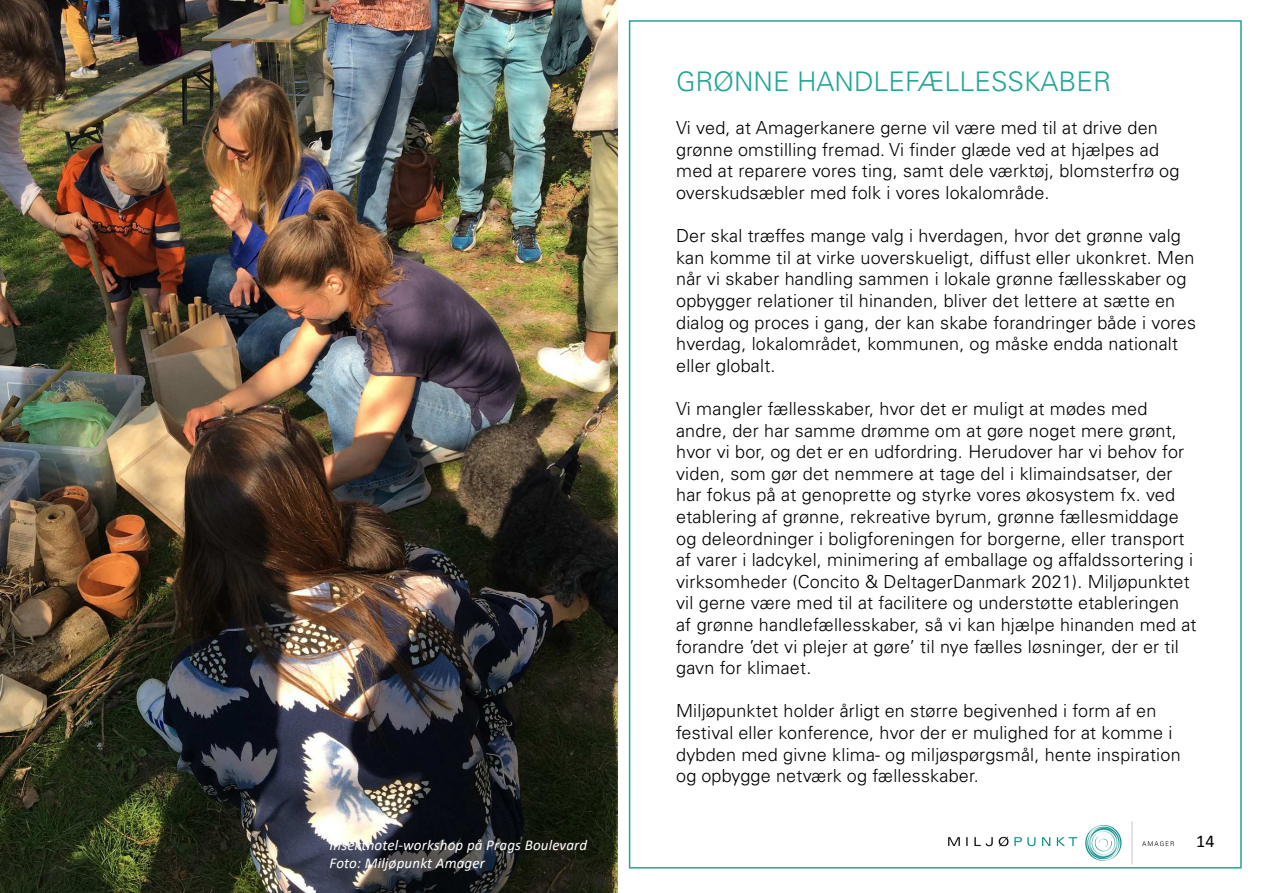
<style>
.page{position:relative;width:1263px;height:893px;background:#fff}
.page>*{position:absolute;margin:0;border:0;box-sizing:border-box;transform-origin:0 0}
.t1{font:300 27px "Univers LT Pro 45";color:#22a594}
.t2{font:300 18px/21.6px "Univers LT Pro 45";letter-spacing:.01em;color:#000}
.t3{font:18px "Calibri";color:#000}
.t4{font:italic 15px/18px "Calibri";letter-spacing:.01em;color:#fff}
</style>
<div class="page">
<img style="left:934px;top:821px;width:258px;height:48px">
<img style="left:0;top:0;width:617px;height:893px">
<p class="t4" style="left:330px;top:836px;width:259px">Insekthotel-workshop på Prags Boulevard<br>Foto: Miljøpunkt Amager</p>
<h1 class="t1" style="left:676px;top:65px;width:436px">GRØNNE HANDLEFÆLLESSKABER</h1>
<p class="t2" style="left:676px;top:116px;width:505px">Vi ved, at Amagerkanere gerne vil være med til at drive den grønne omstilling fremad. Vi finder glæde ved at hjælpes ad med at reparere vores ting, samt dele værktøj, blomsterfrø og overskudsæbler med folk i vores lokalområde.</p>
<p class="t2" style="left:676px;top:224px;width:521px">Der skal træffes mange valg i hverdagen, hvor det grønne valg kan komme til at virke uoverskueligt, diffust eller ukonkret. Men når vi skaber handling sammen i lokale grønne fællesskaber og opbygger relationer til hinanden, bliver det lettere at sætte en dialog og proces i gang, der kan skabe forandringer både i vores hverdag, lokalområdet, kommunen, og måske endda nationalt eller globalt.</p>
<p class="t2" style="left:676px;top:397px;width:522px">Vi mangler fællesskaber, hvor det er muligt at mødes med andre, der har samme drømme om at gøre noget mere grønt, hvor vi bor, og det er en udfordring. Herudover har vi behov for viden, som gør det nemmere at tage del i klimaindsatser, der har fokus på at genoprette og styrke vores økosystem fx. ved etablering af grønne, rekreative byrum, grønne fællesmiddage og deleordninger i boligforeningen for borgerne, eller transport af varer i ladcykel, minimering af emballage og affaldssortering i virksomheder (Concito &amp; DeltagerDanmark 2021). Miljøpunktet vil gerne være med til at facilitere og understøtte etableringen af grønne handlefællesskaber, så vi kan hjælpe hinanden med at forandre ’det vi plejer at gøre’ til nye fælles løsninger, der er til gavn for klimaet.</p>
<p class="t2" style="left:676px;top:700px;width:506px">Miljøpunktet holder årligt en større begivenhed i form af en festival eller konference, hvor der er mulighed for at komme i dybden med givne klima- og miljøspørgsmål, hente inspiration og opbygge netværk og fællesskaber.</p>
<p class="t3" style="left:1196px;top:830px;width:20px">14</p>
</div>
